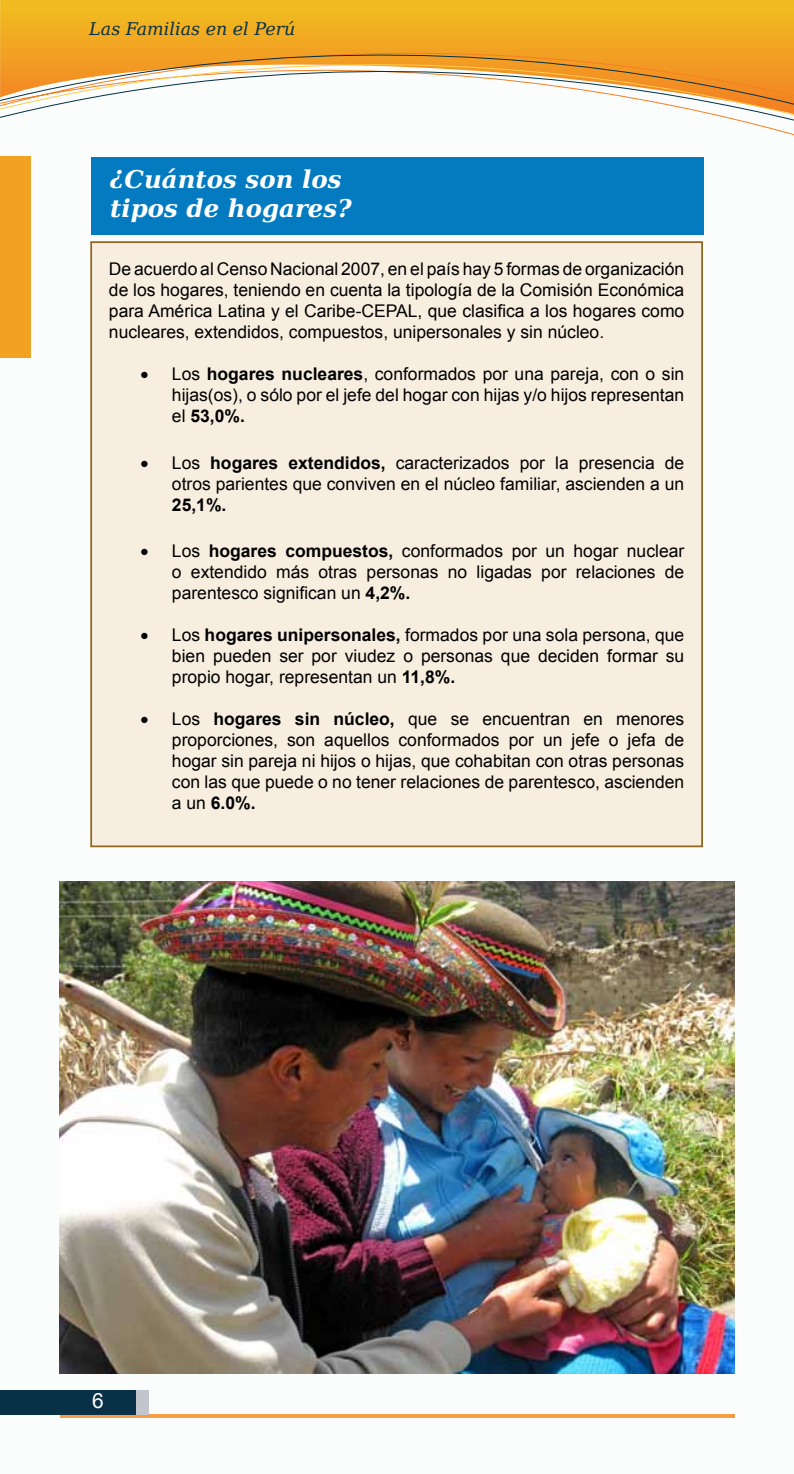
<style>
.page{position:relative;width:794px;height:1474px;background:#fff}
.page>*{position:absolute;margin:0;border:0;box-sizing:border-box;transform-origin:0 0}
.t1{font:italic 700 24.5px/29.4px "DejaVu Serif";color:#fff}
.t2{font:21px "Arial";color:#fff}
.t3{font:17.5px/21px "Arial";color:#000;text-align:justify}
.t4{font:italic 17.5px "DejaVu Serif";color:#083046}
.t5{font:700 17.5px "Arial";color:#000}
.s1{font-weight:700}
</style>
<div class="page">
<div style="left:0;top:0;width:794px;height:1473px;background:#fafdfc"></div>
<svg style="left:0;top:0;width:794px;height:183px"></svg>
<hr style="left:60px;top:1414px;width:674px;height:4px;background:#f89c43">
<div style="left:0;top:1389px;width:136px;height:25px;background:#083046"></div>
<div style="left:136px;top:1389px;width:13px;height:25px;background:#c3c5cd"></div>
<div style="left:0;top:156px;width:30px;height:202px;background:#f3a123"></div>
<img style="left:60px;top:882px;width:674px;height:491px">
<div style="left:91px;top:242px;width:611px;height:604px;background:#f7eedf"></div>
<div style="left:91px;top:157px;width:612px;height:78px;background:#047bc1"></div>
<p class="t4" style="left:89px;top:14px;width:208px">Las Familias en el Perú</p>
<h1 class="t1" style="left:110px;top:163px;width:243px">¿Cuántos son los tipos de hogares?</h1>
<p class="t3" style="left:109px;top:259px;width:577px">De acuerdo al Censo Nacional 2007, en el país hay 5 formas de organización de los hogares, teniendo en cuenta la tipología de la Comisión Económica para América Latina y el Caribe-CEPAL, que clasifica a los hogares como nucleares, extendidos, compuestos, unipersonales y sin núcleo.</p>
<p class="t3" style="left:172px;top:364px;width:514px;text-indent:-32px">• Los <span class="s1">hogares nucleares</span>, conformados por una pareja, con o sin hijas(os), o sólo por el jefe del hogar con hijas y/o hijos representan el <span class="s1">53,0%.</span></p>
<p class="t3" style="left:140px;top:452px;width:545px;text-align:right">• Los <span class="s1">hogares extendidos,</span> caracterizados por la presencia de otros parientes que conviven en el núcleo familiar, ascienden a un</p>
<p class="t5" style="left:172px;top:493px;width:56px">25,1%.</p>
<p class="t3" style="left:172px;top:540px;width:514px;text-indent:-32px">• Los <span class="s1">hogares compuestos,</span> conformados por un hogar nuclear o extendido más otras personas no ligadas por relaciones de parentesco significan un <span class="s1">4,2%.</span></p>
<p class="t3" style="left:172px;top:624px;width:514px;text-indent:-32px">• Los <span class="s1">hogares unipersonales,</span> formados por una sola persona, que bien pueden ser por viudez o personas que deciden formar su propio hogar, representan un <span class="s1">11,8%.</span></p>
<p class="t3" style="left:172px;top:708px;width:514px;text-indent:-31px">• Los <span class="s1">hogares sin núcleo,</span> que se encuentran en menores proporciones, son aquellos conformados por un jefe o jefa de hogar sin pareja ni hijos o hijas, que cohabitan con otras personas con las que puede o no tener relaciones de parentesco, ascienden a un <span class="s1">6.0%.</span></p>
<p class="t2" style="left:92px;top:1387px;width:13px">6</p>
</div>
